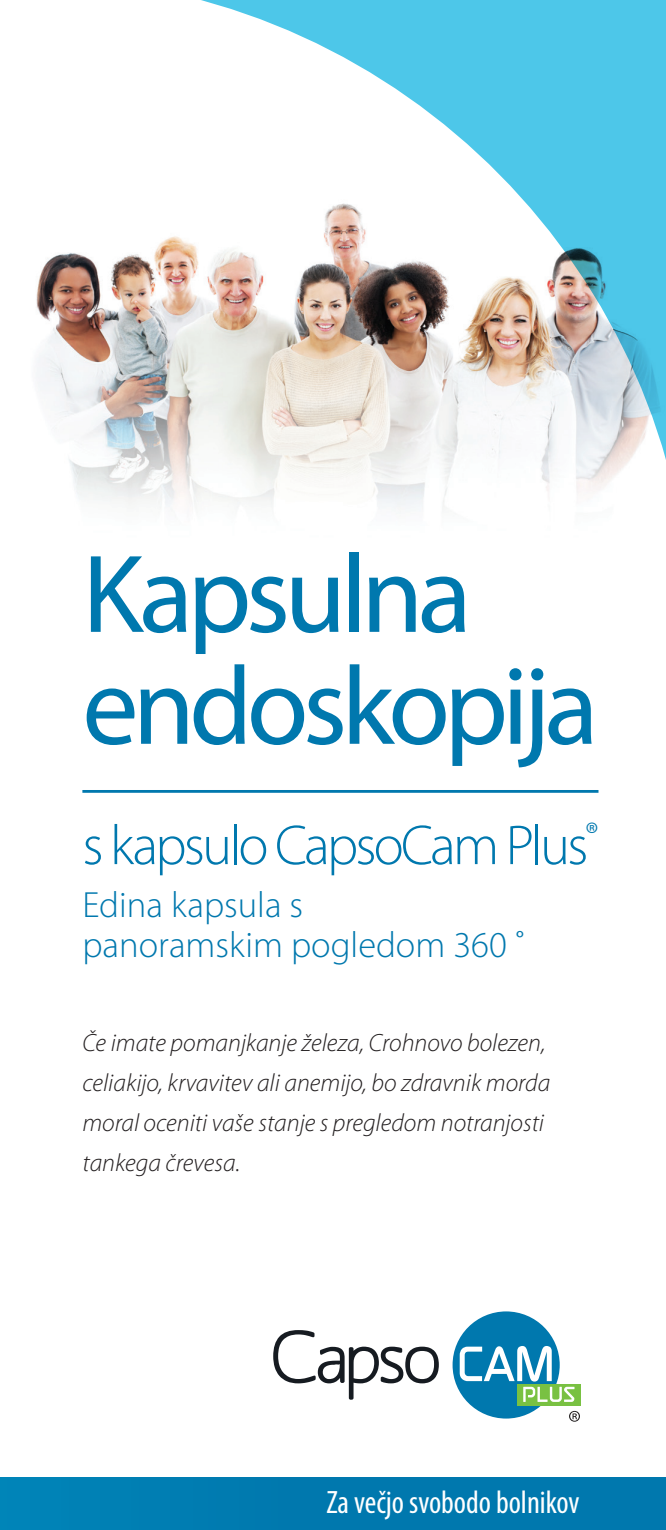
<style>
.page{position:relative;width:666px;height:1530px;background:#fff}
.page>*{position:absolute;margin:0;border:0;box-sizing:border-box;transform-origin:0 0}
.t1{font:112px/112px "Myriad Pro";letter-spacing:-.05em;color:#0078ae}
.t2{font:300 56.5px "Myriad Pro";letter-spacing:-.05em;color:#0078ae}
.t3{font:300 36.5px "Myriad Pro";color:#0078ae}
.t4{font:condensed 32.5px "Myriad Pro";color:#fff}
.t5{font:italic 300 25px/40px "Myriad Pro";color:#231f20}
</style>
<div class="page">
<hr style="left:82px;top:790px;width:517px;height:3px;background:#0078ae">
<div style="left:0;top:1478px;width:666px;height:52px;background:#0078ae"></div>
<svg style="left:273px;top:1330px;width:166px;height:70px"></svg>
<div style="left:453px;top:1311px;width:107px;height:108px;background:#0078ae;border-radius:50%"></div>
<div style="left:517px;top:1384px;width:64px;height:22px;background:#79c142"></div>
<svg style="left:460px;top:1346px;width:114px;height:56px"></svg>
<svg style="left:569px;top:1411px;width:11px;height:11px"></svg>
<svg style="left:36px;top:0;width:630px;height:509px"></svg>
<p class="t1" style="left:82px;top:537px;width:518px">Kapsulna endoskopija</p>
<p class="t2" style="left:82px;top:811px;width:518px">s kapsulo CapsoCam Plus<sup>®</sup></p>
<p class="t3" style="left:82px;top:882px;width:222px">Edina kapsula s</p>
<p class="t3" style="left:82px;top:922px;width:445px">panoramskim pogledom 360 ˚</p>
<p class="t5" style="left:82px;top:1023px;width:469px">Če imate pomanjkanje železa, Crohnovo bolezen, celiakijo, krvavitev ali anemijo, bo zdravnik morda moral oceniti vaše stanje s pregledom notranjosti tankega črevesa.</p>
<p class="t4" style="left:326px;top:1483px;width:255px">Za večjo svobodo bolnikov</p>
</div>
